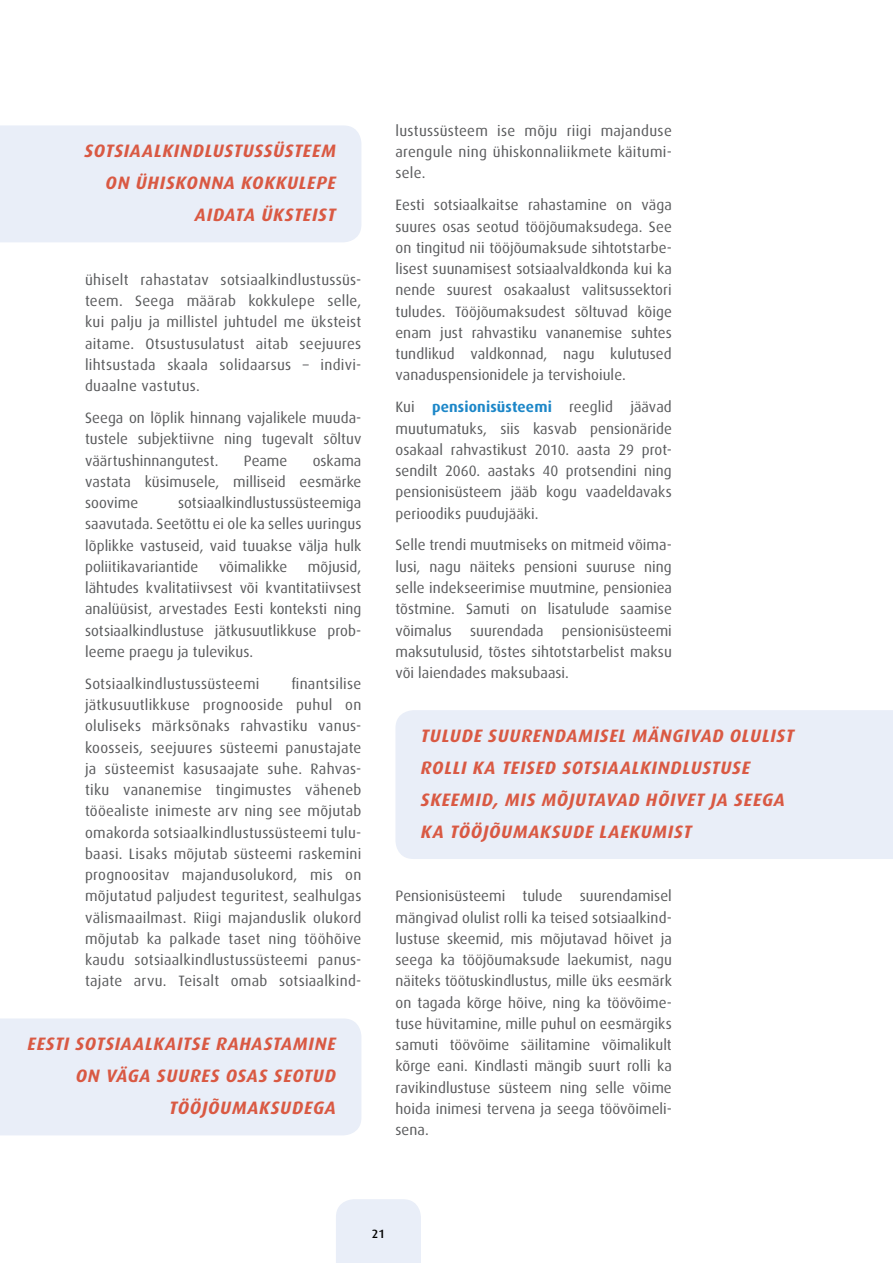
<style>
.page{position:relative;width:893px;height:1263px;background:#fff}
.page>*{position:absolute;margin:0;border:0;box-sizing:border-box;transform-origin:0 0}
.t1{font:italic 700 18px/32px "Dax";letter-spacing:.04em;color:#d95943;text-align:right}
.t2{font:15px/21.3px "Dax";letter-spacing:.005em;color:#58595b;text-align:justify}
.t3{font:500 12px "Dax";color:#000}
.s1{font-weight:700;color:#1d87c8}
</style>
<div class="page">
<div style="left:336px;top:1199px;width:85px;height:64px;background:#e9eef8"></div>
<div style="left:0;top:1018px;width:361px;height:117px;background:#e9eef8"></div>
<div style="left:395px;top:710px;width:498px;height:149px;background:#e9eef8"></div>
<div style="left:0;top:125px;width:361px;height:117px;background:#e9eef8"></div>
<p class="t1" style="left:85px;top:135px;width:253px">SOTSIAALKINDLUSTUSSÜSTEEM<br>ON ÜHISKONNA KOKKULEPE<br>AIDATA ÜKSTEIST</p>
<p class="t2" style="left:85px;top:269px;width:278px">ühiselt rahastatav sotsiaalkindlustussüs&shy;teem. Seega määrab kokkulepe selle, kui palju ja millistel juhtudel me üksteist aitame. Otsustusulatust aitab seejuures lihtsustada skaala solidaarsus – indivi&shy;duaalne vastutus.</p>
<p class="t2" style="left:85px;top:407px;width:278px">Seega on lõplik hinnang vajalikele muuda&shy;tustele subjektiivne ning tugevalt sõltuv väärtushinnangutest.</p>
<p class="t2" style="left:85px;top:450px;width:278px;text-indent:228px">oskama vastata küsimusele, milliseid eesmärke soovime</p>
<p class="t2" style="left:244px;top:450px;width:45px">Peame</p>
<p class="t2" style="left:85px;top:492px;width:278px;text-indent:93px">sotsiaalkindlustussüsteemiga saavutada. Seetõttu ei ole ka selles uuringus lõplikke vastuseid, vaid tuuakse välja hulk poliitikavariantide</p>
<p class="t2" style="left:85px;top:556px;width:278px;text-indent:223px">mõjusid, lähtudes kvalitatiivsest või kvantitatiivsest analüüsist, arvestades Eesti konteksti ning sotsiaalkindlustuse jätkusuutlikkuse prob&shy;leeme praegu ja tulevikus.</p>
<p class="t2" style="left:85px;top:673px;width:176px">Sotsiaalkindlustussüsteemi</p>
<p class="t2" style="left:219px;top:556px;width:70px">võimalikke</p>
<p class="t2" style="left:85px;top:673px;width:278px;text-indent:206px">finantsilise jätkusuutlikkuse prognooside puhul on oluliseks märksõnaks rahvastiku vanus&shy;koosseis, seejuures süsteemi panustajate ja süsteemist kasusaajate suhe. Rahvas&shy;tiku vananemise tingimustes väheneb tööealiste inimeste arv ning see mõjutab omakorda sotsiaalkindlustussüsteemi tulu&shy;baasi. Lisaks mõjutab süsteemi raskemini prognoositav majandusolukord, mis on mõjutatud paljudest teguritest, sealhulgas välismaailmast. Riigi majanduslik olukord mõjutab ka palkade taset ning tööhõive kaudu sotsiaalkindlustussüsteemi panus&shy;tajate arvu. Teisalt omab sotsiaalkind-</p>
<p class="t1" style="left:28px;top:1028px;width:310px">EESTI SOTSIAALKAITSE RAHASTAMINE<br>ON VÄGA SUURES OSAS SEOTUD<br>TÖÖJÕUMAKSUDEGA</p>
<p class="t2" style="left:395px;top:120px;width:278px">lustussüsteem ise mõju riigi majanduse arengule ning ühiskonnaliikmete käitumi&shy;sele.</p>
<p class="t2" style="left:395px;top:195px;width:278px">Eesti sotsiaalkaitse rahastamine on väga suures osas seotud tööjõumaksudega. See on tingitud nii tööjõumaksude sihtotstarbe&shy;lisest suunamisest sotsiaalvaldkonda kui ka nende suurest osakaalust valitsussektori tuludes. Tööjõumaksudest sõltuvad kõige enam just rahvastiku vananemise suhtes tundlikud valdkonnad, nagu kulutused vanaduspensionidele ja tervishoiule.</p>
<p class="t2" style="left:395px;top:397px;width:278px">Kui <span class="s1">pensionisüsteemi</span> reeglid jäävad muutumatuks, siis kasvab pensionäride osakaal rahvastikust 2010. aasta 29 prot&shy;sendilt 2060. aastaks 40 protsendini ning pensionisüsteem jääb kogu vaadeldavaks perioodiks puudujääki.</p>
<p class="t2" style="left:395px;top:535px;width:278px">Selle trendi muutmiseks on mitmeid võima&shy;lusi, nagu näiteks pensioni suuruse ning selle indekseerimise muutmine, pensioniea tõstmine. Samuti on lisatulude saamise võimalus suurendada pensionisüsteemi maksutulusid, tõstes sihtotstarbelist maksu või laiendades maksubaasi.</p>
<p class="t1" style="left:421px;top:720px;width:375px;text-align:left">TULUDE SUURENDAMISEL MÄNGIVAD OLULIST ROLLI KA TEISED SOTSIAALKINDLUSTUSE SKEEMID, MIS MÕJUTAVAD HÕIVET JA SEEGA KA TÖÖJÕUMAKSUDE LAEKUMIST</p>
<p class="t2" style="left:395px;top:885px;width:278px">Pensionisüsteemi tulude suurendamisel mängivad olulist rolli ka teised sotsiaalkind&shy;lustuse skeemid, mis mõjutavad hõivet ja seega ka tööjõumaksude laekumist, nagu näiteks töötuskindlustus, mille üks eesmärk on tagada kõrge hõive, ning ka töövõime&shy;tuse hüvitamine, mille puhul on eesmärgiks samuti töövõime säilitamine võimalikult kõrge eani. Kindlasti mängib suurt rolli ka ravikindlustuse süsteem ning selle võime hoida inimesi tervena ja seega töövõimeli&shy;sena.</p>
<p class="t3" style="left:372px;top:1227px;width:14px">21</p>
</div>
